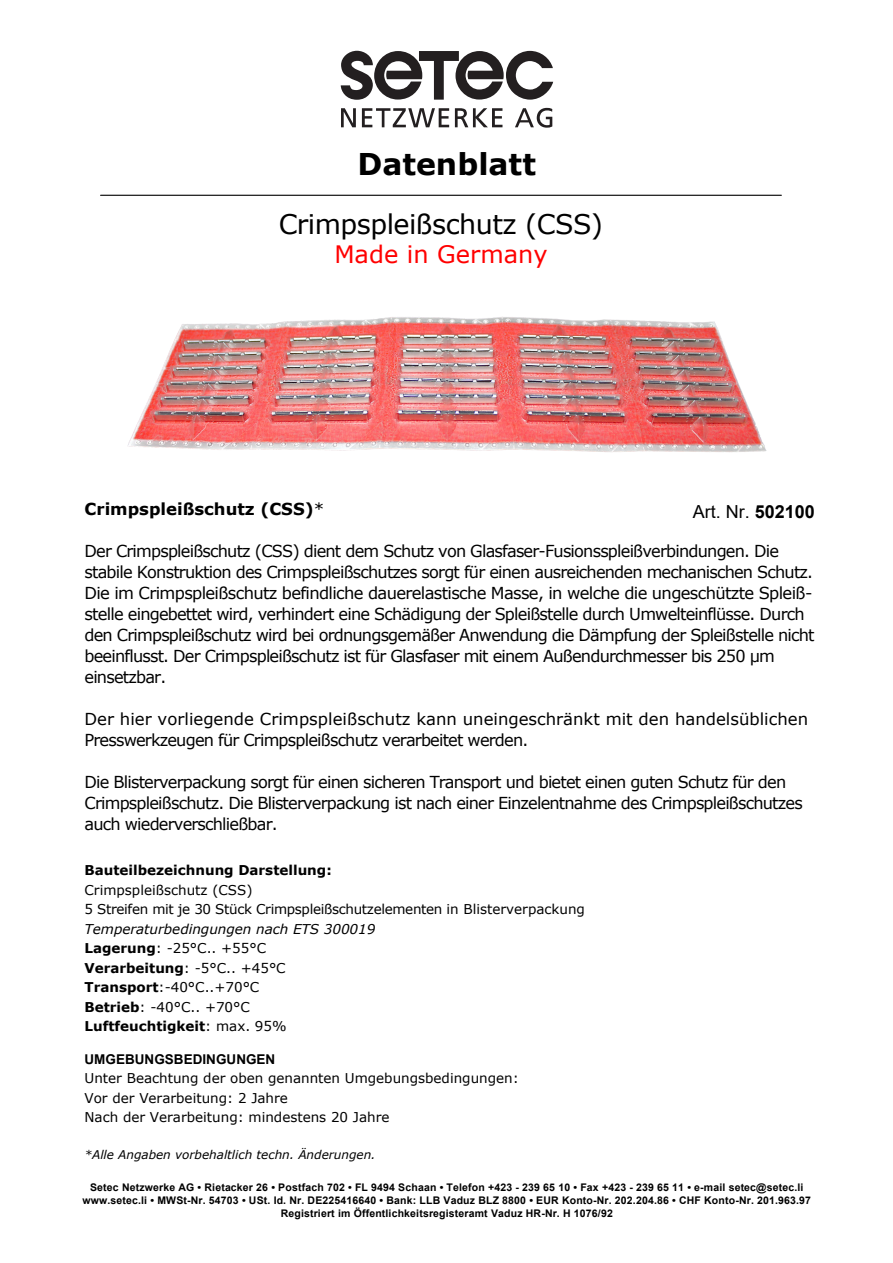
<style>
.page{position:relative;width:893px;height:1263px;background:#fff}
.page>*{position:absolute;margin:0;border:0;box-sizing:border-box;transform-origin:0 0}
.t1{font:700 30px "Verdana";color:#000}
.t2{font:27px "Verdana";letter-spacing:-.02em;color:#000}
.t3{font:24px "Verdana";color:#f00}
.t4{font:18px "Arial";color:#000}
.t5{font:16.5px/21px "Verdana";letter-spacing:-.05em;color:#000}
.t6{font:16.5px/21px "Verdana";color:#000}
.t7{font:700 16.5px "Verdana";color:#000}
.t8{font:13.5px/19.5px "Verdana";color:#000}
.t9{font:13.5px/19.5px "Verdana";letter-spacing:-.025em;color:#000}
.t10{font:700 13.5px "Verdana";color:#000}
.t11{font:700 13.5px "Arial";color:#000}
.t12{font:italic 12px "Verdana";color:#000}
.t13{font:700 10.5px/12.6px "Arial";letter-spacing:.015em;color:#000;text-align:center}
.s1{font-weight:400}
.s2{font-weight:700}
.s3{font-style:italic}
</style>
<div class="page">
<svg style="left:341px;top:51px;width:212px;height:49px"></svg>
<svg style="left:341px;top:108px;width:15px;height:19px"></svg>
<svg style="left:362px;top:108px;width:87px;height:19px"></svg>
<svg style="left:515px;top:108px;width:37px;height:20px"></svg>
<svg style="left:455px;top:108px;width:47px;height:19px"></svg>
<hr style="left:101px;top:195px;width:680px;height:1px;background:#000">
<img style="left:127px;top:316px;width:640px;height:136px">
<h1 class="t1" style="left:357px;top:143px;width:180px">Datenblatt</h1>
<h2 class="t2" style="left:279px;top:206px;width:326px">Crimpspleißschutz (CSS)</h2>
<h3 class="t3" style="left:334px;top:238px;width:215px">Made in Germany</h3>
<p class="t7" style="left:84px;top:497px;width:241px">Crimpspleißschutz (CSS)<span class="s1">*</span></p>
<p class="t5" style="left:84px;top:540px;width:731px">Der Crimpspleißschutz (CSS) dient dem Schutz von Glasfaser-Fusionsspleißverbindungen. Die stabile Konstruktion des Crimpspleißschutzes sorgt für einen ausreichenden mechanischen Schutz.<br>Die im Crimpspleißschutz befindliche dauerelastische Masse, in welche die ungeschützte Spleiß&shy;stelle eingebettet wird, verhindert eine Schädigung der Spleißstelle durch Umwelteinflüsse. Durch den Crimpspleißschutz wird bei ordnungsgemäßer Anwendung die Dämpfung der Spleißstelle nicht beeinflusst. Der Crimpspleißschutz ist für Glasfaser mit einem Außendurchmesser bis 250 µm einsetzbar.</p>
<p class="t6" style="left:84px;top:708px;width:725px">Der hier vorliegende Crimpspleißschutz kann uneingeschränkt mit den handelsüblichen<br>Presswerkzeugen für Crimpspleißschutz verarbeitet werden.</p>
<p class="t5" style="left:85px;top:771px;width:719px">Die Blisterverpackung sorgt für einen sicheren Transport und bietet einen guten Schutz für den<br>Crimpspleißschutz. Die Blisterverpackung ist nach einer Einzelentnahme des Crimpspleißschutzes auch wiederverschließbar.</p>
<p class="t4" style="left:692px;top:499px;width:124px">Art. Nr. <span class="s2">502100</span></p>
<p class="t10" style="left:84px;top:861px;width:249px">Bauteilbezeichnung Darstellung:</p>
<p class="t9" style="left:84px;top:880px;width:502px">Crimpspleißschutz (CSS)<br>5 Streifen mit je 30 Stück Crimpspleißschutzelementen in Blisterverpackung</p>
<p class="t8" style="left:84px;top:919px;width:292px"><span class="s3">Temperaturbedingungen nach ETS 300019<br></span><span class="s2">Lagerung</span>: -25°C.. +55°C<br><span class="s2">Verarbeitung</span>: -5°C.. +45°C<br><span class="s2">Transport</span>:-40°C..+70°C<br><span class="s2">Betrieb</span>: -40°C.. +70°C<br><span class="s2">Luftfeuchtigkeit</span>: max. 95%</p>
<p class="t11" style="left:84px;top:1050px;width:192px">UMGEBUNGSBEDINGUNGEN</p>
<p class="t8" style="left:84px;top:1069px;width:436px">Unter Beachtung der oben genannten Umgebungsbedingungen:<br>Vor der Verarbeitung: 2 Jahre<br>Nach der Verarbeitung: mindestens 20 Jahre</p>
<p class="t12" style="left:84px;top:1146px;width:292px">*Alle Angaben vorbehaltlich techn. Änderungen.</p>
<p class="t13" style="left:82px;top:1181px;width:730px">Setec Netzwerke AG • Rietacker 26 • Postfach 702 • FL 9494 Schaan • Telefon +423 - 239 65 10 • Fax +423 - 239 65 11 • e-mail setec@setec.li www.setec.li • MWSt-Nr. 54703 • USt. Id. Nr. DE225416640 • Bank: LLB Vaduz BLZ 8800 • EUR Konto-Nr. 202.204.86 • CHF Konto-Nr. 201.963.97<br>Registriert im Öffentlichkeitsregisteramt Vaduz HR-Nr. H 1076/92</p>
</div>
